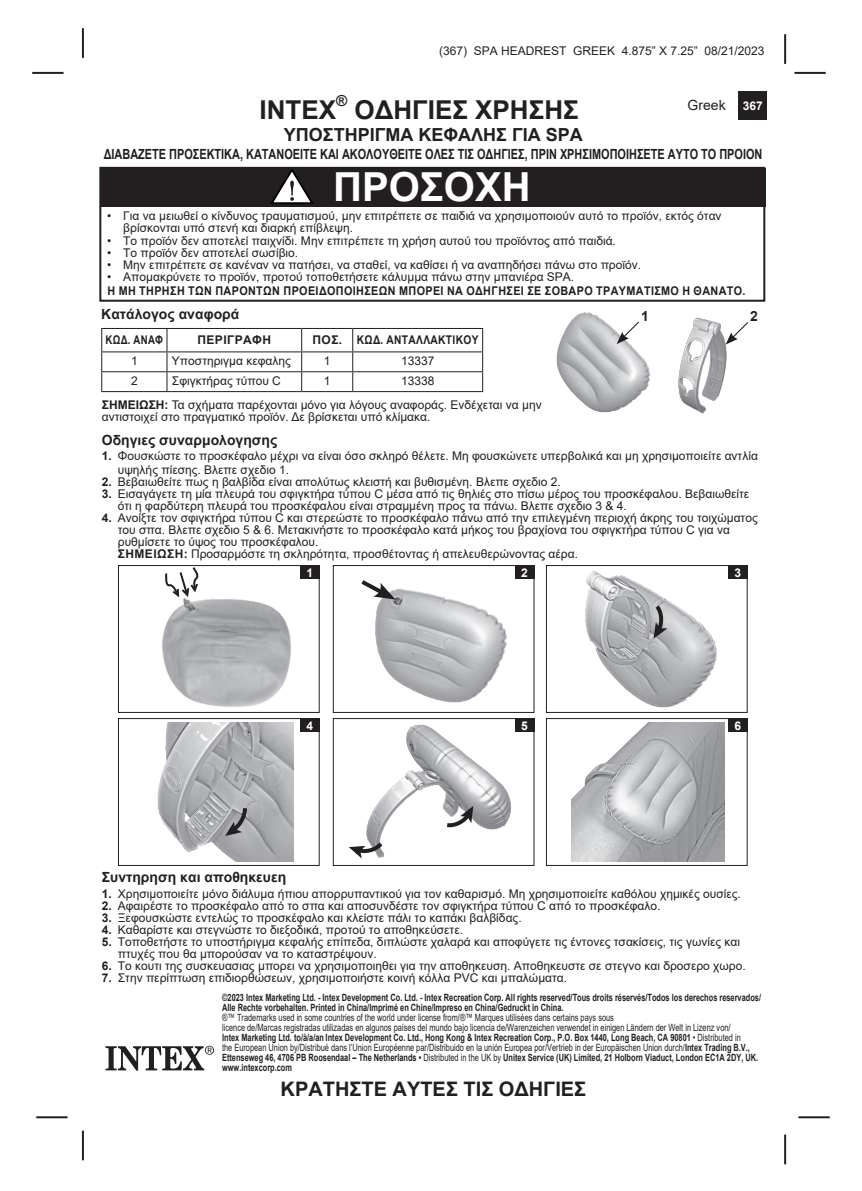
<style>
.page{position:relative;width:862px;height:1191px;background:#fff}
.page>*{position:absolute;margin:0;border:0;box-sizing:border-box;transform-origin:0 0}
.t1{font:700 40px "Arial";color:#fff}
.t2{font:700 26px "Arial";color:#231f20}
.t3{font:700 20px "Arial";color:#231f20}
.t4{font:700 18px "Arial";color:#231f20}
.t5{font:700 15.2px "Arial";color:#231f20}
.t6{font:700 14px "Arial";color:#231f20;scale:.78 1}
.t7{font:700 14px "Arial";color:#231f20}
.t8{font:14px "Arial";color:#231f20}
.t9{font:12px/12px "Arial";color:#231f20}
.t10{font:700 12px "Arial";letter-spacing:.035em;color:#231f20;scale:.9 1}
.t11{font:700 12px "Arial";letter-spacing:.035em;color:#231f20;scale:.85 1}
.t12{font:700 12px "Arial";letter-spacing:.035em;color:#231f20}
.t13{font:700 12px "Arial";color:#fff}
.t14{font:700 12px "Arial";letter-spacing:.035em;color:#231f20;scale:.8 1}
.t15{font:10px/10px "Arial";color:#231f20;scale:.74 1}
.t16{font:700 10px/10px "Arial";color:#231f20;scale:.74 1}
.s1{font-weight:700}
</style>
<div class="page">
<hr style="left:32px;top:72px;width:32px;height:2px;background:#231f20">
<hr style="left:36px;top:1116px;width:32px;height:2px;background:#231f20">
<hr style="left:794px;top:72px;width:32px;height:2px;background:#231f20">
<hr style="left:798px;top:1116px;width:32px;height:2px;background:#231f20">
<hr style="left:82px;top:28px;width:2px;height:30px;background:#231f20">
<hr style="left:784px;top:34px;width:2px;height:30px;background:#231f20">
<hr style="left:82px;top:1130px;width:2px;height:30px;background:#231f20">
<hr style="left:784px;top:1134px;width:2px;height:30px;background:#231f20">
<div style="left:738px;top:91px;width:29px;height:29px;background:#231f20"></div>
<div style="left:101px;top:168px;width:664px;height:38px;background:#231f20"></div>
<div style="left:99px;top:167px;width:666px;height:135px;border:2px solid #231f20"></div>
<svg style="left:271px;top:169px;width:42px;height:35px"></svg>
<svg style="left:101px;top:328px;width:382px;height:63px"></svg>
<hr style="left:101px;top:391px;width:66px;height:1px;background:#231f20">
<hr style="left:167px;top:391px;width:135px;height:1px;background:#231f20">
<hr style="left:302px;top:391px;width:51px;height:1px;background:#231f20">
<hr style="left:353px;top:391px;width:130px;height:1px;background:#231f20">
<img style="left:556px;top:312px;width:94px;height:101px">
<img style="left:678px;top:317px;width:49px;height:97px">
<svg style="left:616px;top:320px;width:24px;height:24px"></svg>
<svg style="left:725px;top:321px;width:23px;height:24px"></svg>
<div style="left:118px;top:718px;width:202px;height:148px;border:1px solid #231f20"></div>
<div style="left:333px;top:718px;width:201px;height:148px;border:1px solid #231f20"></div>
<div style="left:546px;top:718px;width:201px;height:148px;border:1px solid #231f20"></div>
<div style="left:300px;top:718px;width:19px;height:14px;background:#231f20"></div>
<div style="left:515px;top:718px;width:19px;height:14px;background:#231f20"></div>
<div style="left:728px;top:718px;width:19px;height:14px;background:#231f20"></div>
<img style="left:366px;top:724px;width:145px;height:114px">
<img style="left:571px;top:722px;width:153px;height:139px">
<img style="left:157px;top:732px;width:136px;height:129px">
<svg style="left:442px;top:805px;width:34px;height:61px"></svg>
<svg style="left:349px;top:838px;width:36px;height:21px"></svg>
<svg style="left:224px;top:804px;width:25px;height:34px"></svg>
<div style="left:118px;top:565px;width:202px;height:148px;border:1px solid #231f20"></div>
<div style="left:333px;top:565px;width:201px;height:148px;border:1px solid #231f20"></div>
<div style="left:546px;top:565px;width:201px;height:148px;border:1px solid #231f20"></div>
<div style="left:300px;top:565px;width:19px;height:14px;background:#231f20"></div>
<div style="left:515px;top:565px;width:19px;height:14px;background:#231f20"></div>
<div style="left:728px;top:565px;width:19px;height:14px;background:#231f20"></div>
<img style="left:139px;top:565px;width:176px;height:167px">
<img style="left:585px;top:571px;width:132px;height:137px">
<img style="left:375px;top:588px;width:132px;height:115px">
<svg style="left:650px;top:601px;width:15px;height:39px"></svg>
<svg style="left:361px;top:580px;width:34px;height:19px"></svg>
<svg style="left:164px;top:566px;width:36px;height:33px"></svg>
<svg style="left:106px;top:1045px;width:108px;height:25px"></svg>
<p class="t9" style="left:439px;top:45px;width:327px">(367) SPA HEADREST GREEK 4.875” X 7.25” 08/21/2023</p>
<p class="t2" style="left:259px;top:91px;width:78px">INTEX</p>
<p class="t5" style="left:336px;top:90px;width:13px">®</p>
<p class="t2" style="left:354px;top:91px;width:226px">ΟΔΗΓΙΕΣ ΧΡΗΣΗΣ</p>
<p class="t4" style="left:284px;top:122px;width:301px">ΥΠΟΣΤΗΡΙΓΜΑ ΚΕΦΑΛΗΣ ΓΙΑ SPA</p>
<p class="t8" style="left:687px;top:95px;width:40px">Greek</p>
<p class="t13" style="left:743px;top:97px;width:22px">367</p>
<p class="t6" style="left:104px;top:145px;width:846px">ΔΙΑΒΑΖΕΤΕ ΠΡΟΣΕΚΤΙΚΑ, ΚΑΤΑΝΟΕΙΤΕ ΚΑΙ ΑΚΟΛΟΥΘΕΙΤΕ ΟΛΕΣ ΤΙΣ ΟΔΗΓΙΕΣ, ΠΡΙΝ ΧΡΗΣΙΜΟΠΟΙΗΣΕΤΕ ΑΥΤΟ ΤΟ ΠΡΟΙΟΝ</p>
<p class="t1" style="left:333px;top:159px;width:199px">ΠΡΟΣΟΧΗ</p>
<p class="t9" style="left:123px;top:210px;width:600px;text-indent:-16px">• Για να μειωθεί ο κίνδυνος τραυματισμού, μην επιτρέπετε σε παιδιά να χρησιμοποιούν αυτό το προϊόν, εκτός όταν βρίσκονται υπό στενή και διαρκή επίβλεψη.</p>
<p class="t9" style="left:107px;top:234px;width:510px">• Το προϊόν δεν αποτελεί παιχνίδι. Μην επιτρέπετε τη χρήση αυτού του προϊόντος από παιδιά.</p>
<p class="t9" style="left:107px;top:246px;width:192px">• Το προϊόν δεν αποτελεί σωσίβιο.</p>
<p class="t9" style="left:107px;top:258px;width:535px">• Μην επιτρέπετε σε κανέναν να πατήσει, να σταθεί, να καθίσει ή να αναπηδήσει πάνω στο προϊόν.</p>
<p class="t9" style="left:107px;top:270px;width:468px">• Απομακρύνετε το προϊόν, προτού τοποθετήσετε κάλυμμα πάνω στην μπανιέρα SPA.</p>
<p class="t10" style="left:107px;top:282px;width:710px">Η ΜΗ ΤΗΡΗΣΗ ΤΩΝ ΠΑΡΟΝΤΩΝ ΠΡΟΕΙΔΟΠΟΙΗΣΕΩΝ ΜΠΟΡΕΙ ΝΑ ΟΔΗΓΗΣΕΙ ΣΕ ΣΟΒΑΡΟ ΤΡΑΥΜΑΤΙΣΜΟ Η ΘΑΝΑΤΟ.</p>
<p class="t7" style="left:101px;top:304px;width:140px">Κατάλογος αναφορά</p>
<p class="t14" style="left:106px;top:331px;width:73px">ΚΩΔ. ΑΝΑΦ</p>
<p class="t12" style="left:197px;top:331px;width:75px">ΠΕΡΙΓΡΑΦΗ</p>
<p class="t12" style="left:312px;top:331px;width:31px">ΠΟΣ.</p>
<p class="t11" style="left:357px;top:331px;width:145px">ΚΩΔ. ΑΝΤΑΛΛΑΚΤΙΚΟΥ</p>
<p class="t9" style="left:131px;top:355px;width:8px">1</p>
<p class="t9" style="left:172px;top:355px;width:120px">Υποστηριγμα κεφαλης</p>
<p class="t9" style="left:324px;top:355px;width:8px">1</p>
<p class="t9" style="left:401px;top:355px;width:35px">13337</p>
<p class="t9" style="left:131px;top:375px;width:8px">2</p>
<p class="t9" style="left:172px;top:375px;width:110px">Σφιγκτήρας τύπου C</p>
<p class="t9" style="left:324px;top:375px;width:8px">1</p>
<p class="t9" style="left:401px;top:375px;width:35px">13338</p>
<p class="t9" style="left:102px;top:398px;width:441px"><span class="s1">ΣΗΜΕΙΩΣΗ:</span> Τα σχήματα παρέχονται μόνο για λόγους αναφοράς. Ενδέχεται να μην</p>
<p class="t9" style="left:102px;top:410px;width:330px">αντιστοιχεί στο πραγματικό προϊόν. Δε βρίσκεται υπό κλίμακα.</p>
<p class="t7" style="left:641px;top:306px;width:9px">1</p>
<p class="t7" style="left:750px;top:306px;width:9px">2</p>
<p class="t7" style="left:102px;top:430px;width:177px">Οδηγιες συναρμολογησης</p>
<p class="t9" style="left:118px;top:448px;width:641px;line-height:14.4px;text-indent:-16px"><span class="s1">1.</span> Φουσκώστε το προσκέφαλο μέχρι να είναι όσο σκληρό θέλετε. Μη φουσκώνετε υπερβολικά και μη χρησιμοποιείτε αντλία υψηλής πίεσης. Βλεπε σχεδιο 1.</p>
<p class="t9" style="left:102px;top:476px;width:460px"><span class="s1">2.</span> Βεβαιωθείτε πως η βαλβίδα είναι απολύτως κλειστή και βυθισμένη. Βλεπε σχεδιο 2.</p>
<p class="t9" style="left:118px;top:488px;width:633px;text-indent:-16px"><span class="s1">3.</span> Εισαγάγετε τη μία πλευρά του σφιγκτήρα τύπου C μέσα από τις θηλιές στο πίσω μέρος του προσκέφαλου. Βεβαιωθείτε ότι η φαρδύτερη πλευρά του προσκέφαλου είναι στραμμένη προς τα πάνω. Βλεπε σχεδιο 3 &amp; 4.</p>
<p class="t9" style="left:118px;top:512px;width:641px;text-indent:-16px"><span class="s1">4.</span> Ανοίξτε τον σφιγκτήρα τύπου C και στερεώστε το προσκέφαλο πάνω από την επιλεγμένη περιοχή άκρης του τοιχώματος του σπα. Βλεπε σχεδιο 5 &amp; 6. Μετακινήστε το προσκέφαλο κατά μήκος του βραχίονα του σφιγκτήρα τύπου C για να ρυθμίσετε το ύψος του προσκέφαλου.</p>
<p class="t9" style="left:118px;top:548px;width:462px"><span class="s1">ΣΗΜΕΙΩΣΗ:</span> Προσαρμόστε τη σκληρότητα, προσθέτοντας ή απελευθερώνοντας αέρα.</p>
<p class="t13" style="left:306px;top:564px;width:8px">1</p>
<p class="t13" style="left:521px;top:564px;width:8px">2</p>
<p class="t13" style="left:734px;top:564px;width:8px">3</p>
<p class="t13" style="left:306px;top:717px;width:8px">4</p>
<p class="t13" style="left:521px;top:717px;width:8px">5</p>
<p class="t13" style="left:734px;top:717px;width:8px">6</p>
<p class="t7" style="left:102px;top:867px;width:186px">Συντηρηση και αποθηκευεη</p>
<p class="t9" style="left:102px;top:887px;width:640px"><span class="s1">1.</span> Χρησιμοποιείτε μόνο διάλυμα ήπιου απορρυπαντικού για τον καθαρισμό. Μη χρησιμοποιείτε καθόλου χημικές ουσίες.</p>
<p class="t9" style="left:102px;top:899px;width:560px"><span class="s1">2.</span> Αφαιρέστε το προσκέφαλο από το σπα και αποσυνδέστε τον σφιγκτήρα τύπου C από το προσκέφαλο.</p>
<p class="t9" style="left:102px;top:911px;width:421px"><span class="s1">3.</span> Ξεφουσκώστε εντελώς το προσκέφαλο και κλείστε πάλι το καπάκι βαλβίδας.</p>
<p class="t9" style="left:102px;top:923px;width:363px"><span class="s1">4.</span> Καθαρίστε και στεγνώστε το διεξοδικά, προτού το αποθηκεύσετε.</p>
<p class="t9" style="left:118px;top:935px;width:624px;text-indent:-16px"><span class="s1">5.</span> Τοποθετήστε το υποστήριγμα κεφαλής επίπεδα, διπλώστε χαλαρά και αποφύγετε τις έντονες τσακίσεις, τις γωνίες και πτυχές που θα μπορούσαν να το καταστρέψουν.</p>
<p class="t9" style="left:102px;top:959px;width:645px"><span class="s1">6.</span> Το κουτι της συσκευασιας μπορει να χρησιμοποιηθει για την αποθηκευση. Αποθηκευστε σε στεγνο και δροσερο χωρο.</p>
<p class="t9" style="left:102px;top:971px;width:467px"><span class="s1">7.</span> Στην περίπτωση επιδιορθώσεων, χρησιμοποιήστε κοινή κόλλα PVC και μπαλώματα.</p>
<p class="t16" style="left:222px;top:992px;width:730px">©2023 Intex Marketing Ltd. - Intex Development Co. Ltd. - Intex Recreation Corp. All rights reserved/Tous droits réservés/Todos los derechos reservados/<br>Alle Rechte vorbehalten. Printed in China/Imprimé en Chine/Impreso en China/Gedruckt in China.</p>
<p class="t15" style="left:222px;top:1012px;width:531px">®™ Trademarks used in some countries of the world under license from/®™ Marques utilisées dans certains pays sous</p>
<p class="t15" style="left:222px;top:1022px;width:726px">licence de/Marcas registradas utilizadas en algunos países del mundo bajo licencia de/Warenzeichen verwendet in einigen Ländern der Welt in Lizenz von/<br><span class="s1">Intex Marketing Ltd. to/à/a/an Intex Development Co. Ltd., Hong Kong &amp; Intex Recreation Corp., P.O. Box 1440, Long Beach, CA 90801</span> • Distributed in<br>the European Union by/Distribué dans l’Union Européenne par/Distribuido en la unión Europea por/Vertrieb in der Europäischen Union durch/<span class="s1">Intex Trading B.V., Ettenseweg 46, 4706 PB Roosendaal – The Netherlands •</span> Distributed in the UK by <span class="s1">Unitex Service (UK) Limited, 21 Holborn Viaduct, London EC1A 2DY, UK.</span></p>
<p class="t16" style="left:222px;top:1062px;width:96px">www.intexcorp.com</p>
<h3 class="t3" style="left:281px;top:1075px;width:307px">ΚΡΑΤΗΣΤΕ ΑΥΤΕΣ ΤΙΣ ΟΔΗΓΙΕΣ</h3>
</div>
